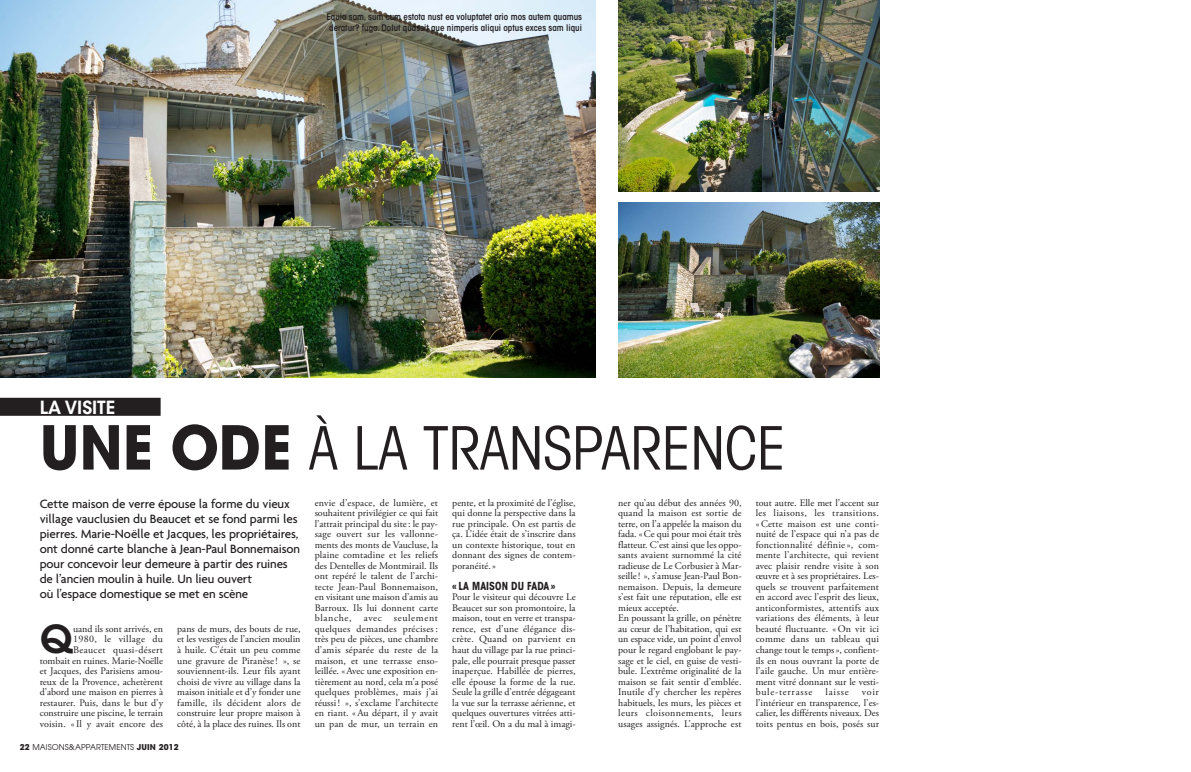
<style>
.page{position:relative;width:1191px;height:772px;background:#fff}
.page>*{position:absolute;margin:0;border:0;box-sizing:border-box;transform-origin:0 0}
.t1{font:condensed 60px "Avant Garde";color:#231f20;scale:.95 1}
.t2{font:600 38.4px "ITC Avant Garde Std";color:#231f20}
.t3{font:600 18px "ITC Avant Garde Std";color:#fff}
.t4{font:500 13px/15px "Agenda";letter-spacing:-.01em;color:#231f20}
.t5{font:700 condensed 11px "ITC Avant Garde Std";letter-spacing:.01em;color:#231f20;scale:.95 1}
.t6{font:10px/10.5px "Adobe Garamond Pro";color:#231f20;text-align:justify}
.t7{font:600 condensed 9px/11px "ITC Avant Garde Std";color:#231f20;text-align:center}
.t8{font:8px "Avant Garde";letter-spacing:.01em;color:#231f20}
.s1{font-weight:700;font-stretch:normal}
.s2{font-weight:700}
</style>
<div class="page">
<img style="left:0;top:0;width:595px;height:377px">
<div style="left:0;top:397px;width:161px;height:18px;background:#231f20"></div>
<img style="left:618px;top:0;width:261px;height:191px">
<img style="left:618px;top:202px;width:261px;height:175px">
<p class="t7" style="left:326px;top:11px;width:257px">Equia sam, sum cum estota nust ea voluptatet ario mos autem quamus deratur? fuga. Dolut quassit que nimperis aliqui optus exces sam liqui</p>
<h3 class="t3" style="left:40px;top:395px;width:77px">LA Visite</h3>
<h1 class="t1" style="left:40px;top:410px;width:786px"><span class="s1">UN E ODE</span> À LA TRANSPARENCE</h1>
<p class="t4" style="left:40px;top:495px;width:262px">Cette maison de verre épouse la forme du vieux village vauclusien du Beaucet et se fond parmi les pierres. Marie-Noëlle et Jacques, les propriétaires, ont donné carte blanche à Jean-Paul Bonnemaison pour concevoir leur demeure à partir des ruines de l’ancien moulin à huile. Un lieu ouvert<br>où l’espace domestique se met en scène</p>
<h2 class="t2" style="left:40px;top:614px;width:35px">Q</h2>
<p class="t6" style="left:315px;top:497px;width:125px">envie d’espace, de lumière, et souhaitent privilégier ce qui fait l’attrait principal du site: le pay&shy;sage ouvert sur les vallonne&shy;ments des monts de Vaucluse, la plaine comtadine et les reliefs des Dentelles de Montmirail. Ils ont repéré le talent de l’archi&shy;tecte Jean-Paul Bonnemaison, en visitant une maison d’amis au Barroux. Ils lui donnent carte blanche, avec seulement quelques demandes précises : très peu de pièces, une chambre d’amis séparée du reste de la maison, et une terrasse enso&shy;leillée. «Avec une exposition en&shy;tièrement au nord, cela m’a posé quelques problèmes, mais j’ai réussi ! », s’exclame l’architecte en riant. «Au départ, il y avait un pan de mur, un terrain en</p>
<p class="t6" style="left:452px;top:497px;width:125px">pente, et la proximité de l’église, qui donne la perspective dans la rue principale. On est partis de ça. L’idée était de s’inscrire dans un contexte historique, tout en donnant des signes de contem&shy;poranéité.»</p>
<p class="t6" style="left:618px;top:497px;width:125px;text-align:left">ner qu’au début des années 90, quand la maison est sortie de terre, on l’a appelée la maison du fada. «Ce qui pour moi était très flatteur. C’est ainsi que les oppo&shy;sants avaient surnommé la cité radieuse de Le Corbusier à Mar&shy;seille! », s’amuse Jean-Paul Bon&shy;nemaison. Depuis, la demeure s’est fait une réputation, elle est mieux acceptée.<br>En poussant la grille, on pénètre au cœur de l’habitation, qui est un espace vide, un point d’envol pour le regard englobant le pay&shy;sage et le ciel, en guise de vesti&shy;bule. L’extrême originalité de la maison se fait sentir d’emblée.<br>Inutile d’y chercher les repères habituels, les murs, les pièces et leurs cloisonnements, leurs usages assignés. L’approche est</p>
<p class="t6" style="left:755px;top:497px;width:125px">tout autre. Elle met l’accent sur les liaisons, les transitions. «Cette maison est une conti&shy;nuité de l’espace qui n’a pas de fonctionnalité définie», com&shy;mente l’architecte, qui revient avec plaisir rendre visite à son œuvre et à ses propriétaires. Les&shy;quels se trouvent parfaitement en accord avec l’esprit des lieux, anticonformistes, attentifs aux variations des éléments, à leur beauté fluctuante. «On vit ici comme dans un tableau qui change tout le temps», confient&shy;ils en nous ouvrant la porte de l’aile gauche. Un mur entière&shy;ment vitré donnant sur le vesti&shy;bule-terrasse</p>
<p class="t5" style="left:452px;top:578px;width:110px">« LA MAISON DU FADA »</p>
<p class="t6" style="left:452px;top:592px;width:125px">Pour le visiteur qui découvre Le Beaucet sur son promontoire, la maison, tout en verre et transpa&shy;rence, est d’une élégance dis&shy;crète. Quand on parvient en haut du village par la rue princi&shy;pale, elle pourrait presque passer inaperçue. Habillée de pierres, elle épouse la forme de la rue.<br>Seule la grille d’entrée dégageant la vue sur la terrasse aérienne, et quelques ouvertures vitrées atti&shy;rent l’œil. On a du mal à imagi-</p>
<p class="t6" style="left:40px;top:623px;width:125px;text-align:right">uand ils sont arrivés, en<br>1980, le village du<br>Beaucet quasi-désert<br>tombait en ruines. Marie-Noëlle et Jacques, des Parisiens amou&shy;reux de la Provence, achetèrent d’abord une maison en pierres à restaurer. Puis, dans le but d’y construire une piscine, le terrain voisin. «Il y avait encore des</p>
<p class="t6" style="left:177px;top:623px;width:125px">pans de murs, des bouts de rue, et les vestiges de l’ancien moulin à huile. C’était un peu comme une gravure de Piranèse! », se souviennent-ils. Leur fils ayant choisi de vivre au village dans la maison initiale et d’y fonder une famille, ils décident alors de construire leur propre maison à côté, à la place des ruines. Ils ont</p>
<p class="t6" style="left:825px;top:686px;width:25px">laisse</p>
<p class="t6" style="left:755px;top:686px;width:125px;text-indent:106px">voir l’intérieur en transparence, l’es&shy;calier, les différents niveaux. Des toits pentus en bois, posés sur</p>
<p class="t8" style="left:20px;top:741px;width:160px"><span class="s2">22</span> mAISONS&amp;APPARTEMENTS <span class="s2">juin 2012</span></p>
</div>
